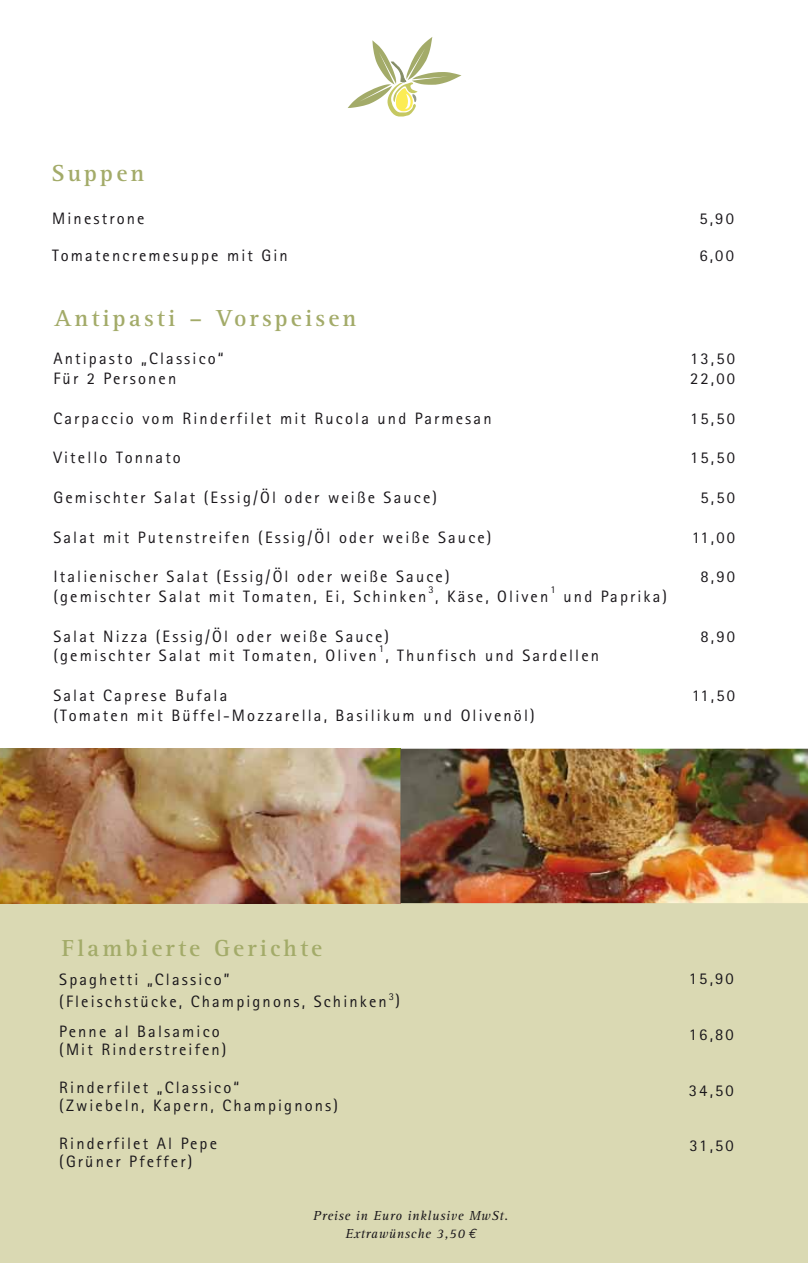
<style>
.page{position:relative;width:808px;height:1263px;background:#fff}
.page>*{position:absolute;margin:0;border:0;box-sizing:border-box;transform-origin:0 0}
.t1{font:700 24px "Rotis Serif";letter-spacing:.13em;color:#a3ab69}
.t2{font:16.5px/19.8px "Rotis Sans Serif";letter-spacing:.13em;color:#1a171b}
.t3{font:italic 13.5px/17.9px "Rotis Serif";letter-spacing:.05em;color:#1a171b;text-align:center}
.t4{font:10.5px "Rotis Sans Serif";color:#1a171b}
.s1{font-family:"Euro Mono"}
</style>
<div class="page">
<div style="left:0;top:903px;width:808px;height:360px;background:#dad9b3"></div>
<img style="left:0;top:749px;width:808px;height:154px">
<svg style="left:348px;top:37px;width:113px;height:80px"></svg>
<h1 class="t1" style="left:51px;top:159px;width:95px">Suppen</h1>
<p class="t2" style="left:52px;top:208px;width:94px">Minestrone</p>
<p class="t2" style="left:52px;top:246px;width:237px">Tomatencremesuppe mit Gin</p>
<h1 class="t1" style="left:55px;top:304px;width:303px">Antipasti – Vorspeisen</h1>
<p class="t2" style="left:53px;top:349px;width:172px">Antipasto „Classico“<br>Für 2 Personen</p>
<p class="t2" style="left:53px;top:408px;width:440px">Carpaccio vom Rinderfilet mit Rucola und Parmesan</p>
<p class="t2" style="left:53px;top:448px;width:129px">Vitello Tonnato</p>
<p class="t2" style="left:53px;top:487px;width:385px">Gemischter Salat (Essig/Öl oder weiße Sauce)</p>
<p class="t2" style="left:53px;top:527px;width:440px">Salat mit Putenstreifen (Essig/Öl oder weiße Sauce)</p>
<p class="t2" style="left:53px;top:567px;width:398px">Italienischer Salat (Essig/Öl oder weiße Sauce) (gemischter Salat mit Tomaten, Ei, Schinken</p>
<p class="t4" style="left:429px;top:583px;width:7px">3</p>
<p class="t4" style="left:550px;top:583px;width:7px">1</p>
<p class="t2" style="left:563px;top:586px;width:105px">und Paprika)</p>
<p class="t2" style="left:435px;top:586px;width:115px">, Käse, Oliven</p>
<p class="t2" style="left:53px;top:626px;width:337px">Salat Nizza (Essig/Öl oder weiße Sauce) (gemischter Salat mit Tomaten, Oliven</p>
<p class="t4" style="left:379px;top:643px;width:7px">1</p>
<p class="t2" style="left:385px;top:646px;width:215px">, Thunfisch und Sardellen</p>
<p class="t2" style="left:53px;top:685px;width:483px">Salat Caprese Bufala<br>(Tomaten mit Büffel-Mozzarella, Basilikum und Olivenöl)</p>
<p class="t2" style="left:699px;top:208px;width:36px">5,90</p>
<p class="t2" style="left:699px;top:246px;width:36px">6,00</p>
<p class="t2" style="left:690px;top:349px;width:46px">13,50<br>22,00</p>
<p class="t2" style="left:690px;top:408px;width:46px">15,50</p>
<p class="t2" style="left:690px;top:448px;width:46px">15,50</p>
<p class="t2" style="left:700px;top:487px;width:36px">5,50</p>
<p class="t2" style="left:692px;top:527px;width:45px">11,00</p>
<p class="t2" style="left:700px;top:567px;width:36px">8,90</p>
<p class="t2" style="left:700px;top:626px;width:36px">8,90</p>
<p class="t2" style="left:692px;top:685px;width:45px">11,50</p>
<h1 class="t1" style="left:62px;top:934px;width:262px">Flambierte Gerichte</h1>
<p class="t2" style="left:59px;top:969px;width:342px;line-height:21px">Spaghetti „Classico”<br>(Fleischstücke, Champignons, Schinken<sup>3</sup>)</p>
<p class="t2" style="left:59px;top:1022px;width:169px;line-height:18px">Penne al Balsamico (Mit Rinderstreifen)</p>
<p class="t2" style="left:59px;top:1078px;width:280px;line-height:18px">Rinderfilet „Classico“<br>(Zwiebeln, Kapern, Champignons)</p>
<p class="t2" style="left:59px;top:1134px;width:159px;line-height:18px">Rinderfilet Al Pepe (Grüner Pfeffer)</p>
<p class="t3" style="left:313px;top:1207px;width:197px">Preise in Euro inklusive MwSt.<br>Extrawünsche 3,50 <span class="s1">€</span></p>
<p class="t2" style="left:689px;top:968px;width:46px">15,90</p>
<p class="t2" style="left:689px;top:1024px;width:46px">16,80</p>
<p class="t2" style="left:689px;top:1080px;width:46px">34,50</p>
<p class="t2" style="left:689px;top:1136px;width:46px">31,50</p>
</div>
